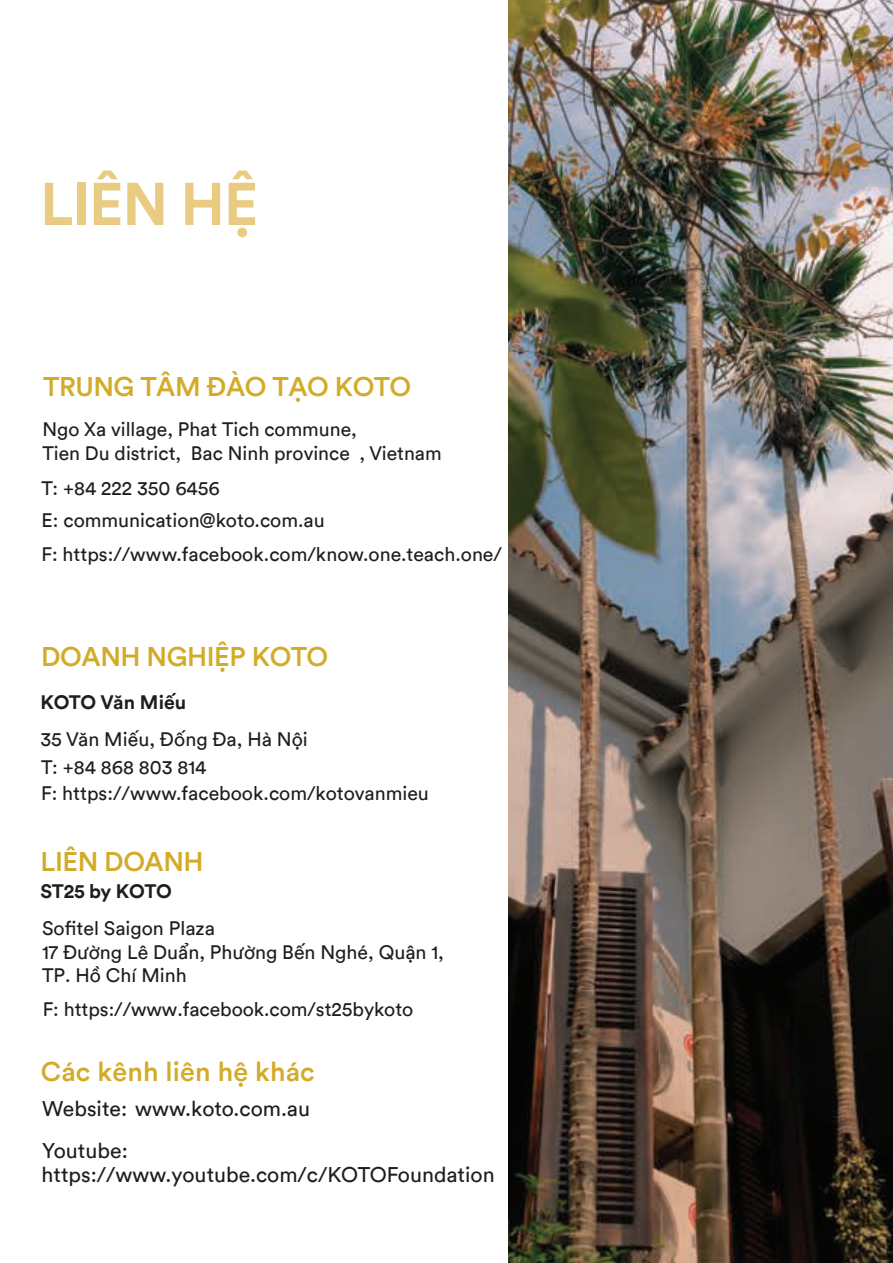
<style>
.page{position:relative;width:893px;height:1263px;background:#fff}
.page>*{position:absolute;margin:0;border:0;box-sizing:border-box;transform-origin:0 0}
.t1{font:700 59.55px "Circular Std";letter-spacing:-.02em;color:#eacb82}
.t2{font:500 27px "Circular Std";letter-spacing:-.015em;color:#d3ab29}
.t3{font:500 27px "Circular Std";letter-spacing:.005em;color:#d3ab29}
.t4{font:21.3px/42.3px "Circular Std";color:#211d1e}
.t5{font:19.5px/23.4px "Circular Std";color:#211d1e}
.t6{font:700 19.5px "Circular Std";letter-spacing:-.015em;color:#211d1e}
</style>
<div class="page">
<img style="left:509px;top:0;width:384px;height:1263px">
<h1 class="t1" style="left:40px;top:158px;width:220px">LIÊN HỆ</h1>
<h2 class="t2" style="left:43px;top:367px;width:370px">TRUNG TÂM ĐÀO TẠO KOTO</h2>
<p class="t5" style="left:42px;top:416px;width:401px">Ngo Xa village, Phat Tich commune,<br>Tien Du district, Bac Ninh province , Vietnam</p>
<p class="t5" style="left:42px;top:470px;width:462px;line-height:33.2px">T: +84 222 350 6456<br>E: communication@koto.com.au<br>F: https://www.facebook.com/know.one.teach.one/</p>
<h2 class="t2" style="left:41px;top:636px;width:288px">DOANH NGHIỆP KOTO</h2>
<p class="t6" style="left:40px;top:687px;width:147px">KOTO Văn Miếu</p>
<p class="t5" style="left:40px;top:726px;width:269px">35 Văn Miếu, Đống Đa, Hà Nội</p>
<p class="t5" style="left:41px;top:754px;width:167px">T: +84 868 803 814</p>
<p class="t5" style="left:41px;top:780px;width:389px">F: https://www.facebook.com/kotovanmieu</p>
<h2 class="t2" style="left:40px;top:842px;width:165px">LIÊN DOANH</h2>
<p class="t6" style="left:41px;top:877px;width:133px">ST25 by KOTO</p>
<p class="t5" style="left:42px;top:915px;width:403px">Sofitel Saigon Plaza<br>17 Đường Lê Duẩn, Phường Bến Nghé, Quận 1,<br>TP. Hồ Chí Minh</p>
<p class="t5" style="left:43px;top:996px;width:372px">F: https://www.facebook.com/st25bykoto</p>
<h2 class="t3" style="left:41px;top:1051px;width:276px">Các kênh liên hệ khác</h2>
<p class="t4" style="left:42px;top:1086px;width:269px">Website: www.koto.com.au<br>Youtube:</p>
<p class="t4" style="left:42px;top:1152px;width:455px">https://www.youtube.com/c/KOTOFoundation</p>
</div>
